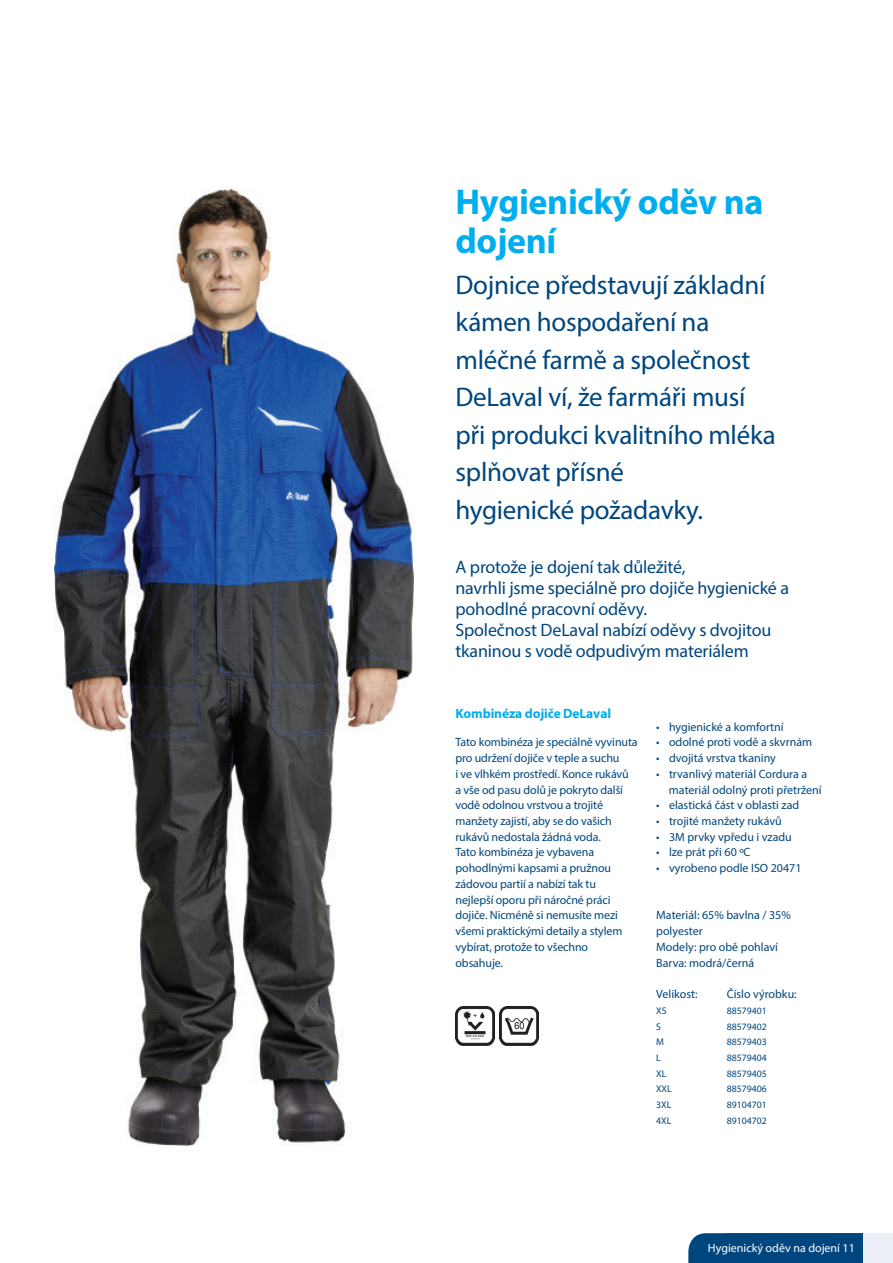
<style>
.page{position:relative;width:893px;height:1263px;background:#fff}
.page>*{position:absolute;margin:0;border:0;box-sizing:border-box;transform-origin:0 0}
.t1{font:700 36px/39px "Myriad Pro";letter-spacing:-.01em;color:#00aeef}
.t2{font:27px/37.5px "Myriad Pro";letter-spacing:-.01em;color:#00467e}
.t3{font:18px/21px "Myriad Pro";letter-spacing:-.01em;color:#00467e}
.t4{font:700 13.5px "Myriad Pro";letter-spacing:-.01em;color:#00aeef}
.t5{font:12px/15.8px "Myriad Pro";letter-spacing:-.01em;color:#00467e}
.t6{font:12px "Myriad Pro";color:#fff}
.t7{font:9.75px "Myriad Pro";color:#00467e}
</style>
<div class="page">
<div style="left:688px;top:1233px;width:175px;height:30px;background:#00467e"></div>
<div style="left:863px;top:1233px;width:30px;height:30px;background:#ebeff5"></div>
<img style="left:499px;top:1006px;width:39px;height:39px">
<img style="left:455px;top:1006px;width:39px;height:39px">
<img style="left:54px;top:188px;width:360px;height:958px">
<h1 class="t1" style="left:455px;top:181px;width:309px">Hygienický oděv na dojení</h1>
<h2 class="t2" style="left:455px;top:266px;width:322px">Dojnice představují základní kámen hospodaření na mléčné farmě a společnost<br>DeLaval ví, že farmáři musí při produkci kvalitního mléka splňovat přísné<br>hygienické požadavky.</h2>
<h3 class="t3" style="left:455px;top:556px;width:335px">A protože je dojení tak důležité,<br>navrhli jsme speciálně pro dojiče hygienické a pohodlné pracovní oděvy.<br>Společnost DeLaval nabízí oděvy s dvojitou tkaninou s vodě odpudivým materiálem</h3>
<p class="t4" style="left:455px;top:705px;width:157px">Kombinéza dojiče DeLaval</p>
<p class="t5" style="left:455px;top:734px;width:184px">Tato kombinéza je speciálně vyvinuta pro udržení dojiče v teple a suchu<br>i ve vlhkém prostředí. Konce rukávů<br>a vše od pasu dolů je pokryto další vodě odolnou vrstvou a trojité manžety zajistí, aby se do vašich rukávů nedostala žádná voda.<br>Tato kombinéza je vybavena pohodlnými kapsami a pružnou zádovou partií a nabízí tak tu<br>nejlepší oporu při náročné práci dojiče. Nicméně si nemusíte mezi všemi praktickými detaily a stylem vybírat, protože to všechno obsahuje.</p>
<p class="t5" style="left:656px;top:718px;width:129px">• hygienické a komfortní</p>
<p class="t5" style="left:656px;top:734px;width:157px">• odolné proti vodě a skvrnám</p>
<p class="t5" style="left:656px;top:750px;width:121px">• dvojitá vrstva tkaniny</p>
<p class="t5" style="left:669px;top:766px;width:154px;text-indent:-13px">• trvanlivý materiál Cordura a materiál odolný proti přetržení</p>
<p class="t5" style="left:656px;top:797px;width:145px">• elastická část v oblasti zad</p>
<p class="t5" style="left:656px;top:813px;width:127px">• trojité manžety rukávů</p>
<p class="t5" style="left:656px;top:829px;width:137px">• 3M prvky vpředu i vzadu</p>
<p class="t5" style="left:656px;top:844px;width:96px">• lze prát při 60 ºC</p>
<p class="t5" style="left:656px;top:860px;width:147px">• vyrobeno podle ISO 20471</p>
<p class="t5" style="left:656px;top:907px;width:136px">Materiál: 65% bavlna / 35% polyester<br>Modely: pro obě pohlaví<br>Barva: modrá/černá</p>
<p class="t5" style="left:656px;top:986px;width:43px">Velikost:</p>
<p class="t5" style="left:727px;top:986px;width:72px">Číslo výrobku:</p>
<p class="t7" style="left:656px;top:1004px;width:12px">XS</p>
<p class="t7" style="left:727px;top:1004px;width:42px">88579401</p>
<p class="t7" style="left:656px;top:1020px;width:6px">S</p>
<p class="t7" style="left:727px;top:1020px;width:42px">88579402</p>
<p class="t7" style="left:656px;top:1036px;width:9px">M</p>
<p class="t7" style="left:727px;top:1036px;width:42px">88579403</p>
<p class="t7" style="left:656px;top:1052px;width:6px">L</p>
<p class="t7" style="left:727px;top:1052px;width:42px">88579404</p>
<p class="t7" style="left:656px;top:1067px;width:12px">XL</p>
<p class="t7" style="left:727px;top:1067px;width:42px">88579405</p>
<p class="t7" style="left:656px;top:1083px;width:17px">XXL</p>
<p class="t7" style="left:727px;top:1083px;width:42px">88579406</p>
<p class="t7" style="left:656px;top:1099px;width:17px">3XL</p>
<p class="t7" style="left:727px;top:1099px;width:42px">89104701</p>
<p class="t7" style="left:656px;top:1115px;width:17px">4XL</p>
<p class="t7" style="left:727px;top:1115px;width:42px">89104702</p>
<p class="t6" style="left:708px;top:1240px;width:148px">Hygienický oděv na dojení 11</p>
</div>
